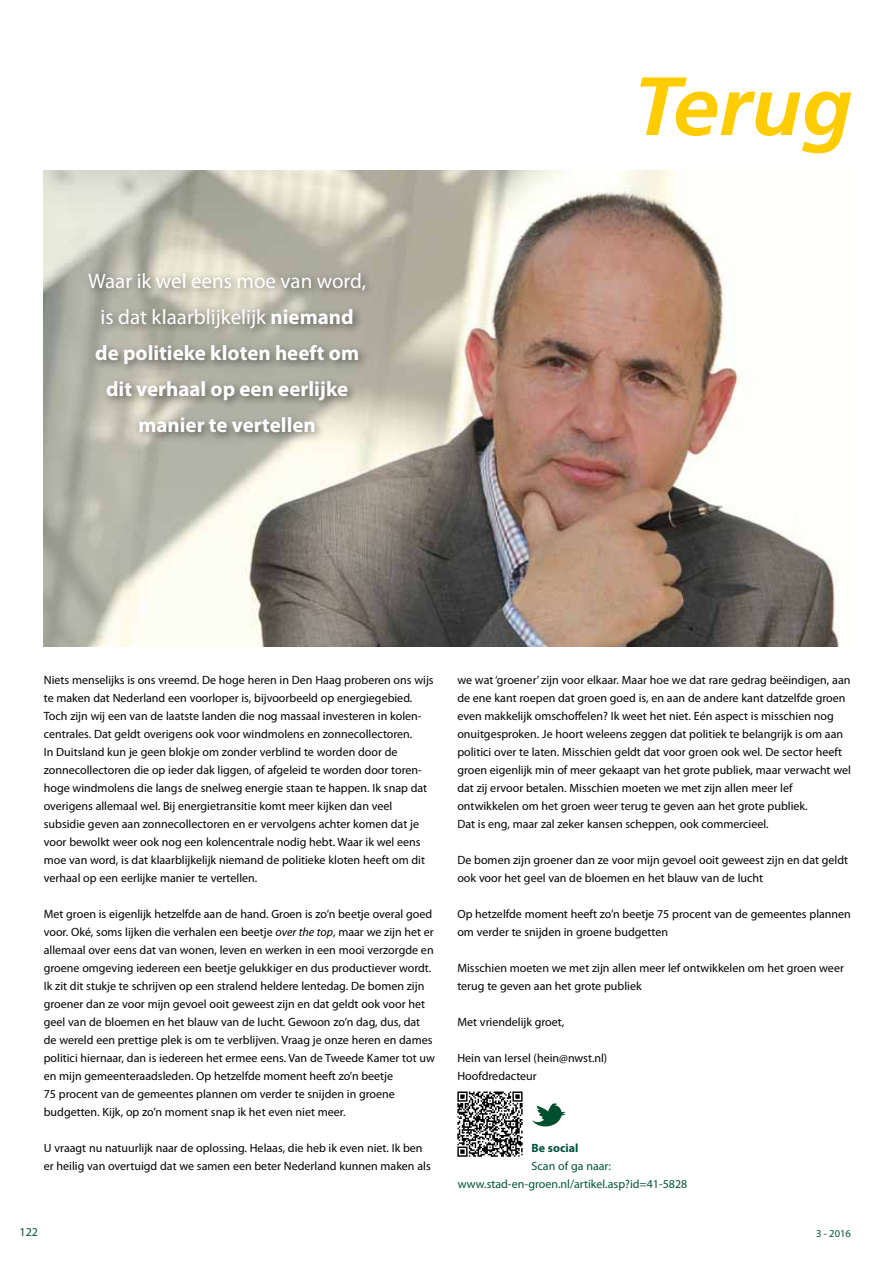
<style>
.page{position:relative;width:893px;height:1263px;background:#fff}
.page>*{position:absolute;margin:0;border:0;box-sizing:border-box;transform-origin:0 0}
.t1{font:italic 700 82.5px "Frutiger";color:#fc0}
.t2{font:700 21px/36px "Myriad Pro";color:#fff;text-align:center}
.t3{font:12px/18px "Myriad Pro";color:#000}
.t4{font:12px/18px "Myriad Pro";color:#00533d;text-align:center}
.t5{font:700 12px "Myriad Pro";color:#00533d}
.t6{font:10.5px "Myriad Pro";color:#00533d}
.s1{font-weight:400}
.s2{font-style:italic}
</style>
<div class="page">
<img style="left:44px;top:170px;width:795px;height:476px">
<div style="left:84px;top:268px;width:292px;height:175px;background:#000;opacity:.5"></div>
<svg style="left:457px;top:1091px;width:66px;height:66px"></svg>
<svg style="left:532px;top:1103px;width:34px;height:23px"></svg>
<h2 class="t2" style="left:88px;top:262px;width:280px"><span class="s1">Waar ik wel eens moe van word, is dat klaarblijkelijk</span> niemand de politieke kloten heeft om dit verhaal op een eerlijke manier te vertellen</h2>
<h1 class="t1" style="left:633px;top:58px;width:220px">Terug</h1>
<p class="t3" style="left:44px;top:671px;width:391px">Niets menselijks is ons vreemd. De hoge heren in Den Haag proberen ons wijs te maken dat Nederland een voorloper is, bijvoorbeeld op energiegebied.<br>Toch zijn wij een van de laatste landen die nog massaal investeren in kolen&shy;centrales. Dat geldt overigens ook voor windmolens en zonnecollectoren.<br>In Duitsland kun je geen blokje om zonder verblind te worden door de zonnecollectoren die op ieder dak liggen, of afgeleid te worden door toren&shy;hoge windmolens die langs de snelweg energie staan te happen. Ik snap dat overigens allemaal wel. Bij energietransitie komt meer kijken dan veel subsidie geven aan zonnecollectoren en er vervolgens achter komen dat je voor bewolkt weer ook nog een kolencentrale nodig hebt. Waar ik wel eens moe van word, is dat klaarblijkelijk niemand de politieke kloten heeft om dit verhaal op een eerlijke manier te vertellen.</p>
<p class="t3" style="left:44px;top:905px;width:393px">Met groen is eigenlijk hetzelfde aan de hand. Groen is zo’n beetje overal goed voor. Oké, soms lijken die verhalen een beetje <span class="s2">over the top</span>, maar we zijn het er allemaal over eens dat van wonen, leven en werken in een mooi verzorgde en groene omgeving iedereen een beetje gelukkiger en dus productiever wordt.<br>Ik zit dit stukje te schrijven op een stralend heldere lentedag. De bomen zijn groener dan ze voor mijn gevoel ooit geweest zijn en dat geldt ook voor het geel van de bloemen en het blauw van de lucht. Gewoon zo’n dag, dus, dat de wereld een prettige plek is om te verblijven. Vraag je onze heren en dames politici hiernaar, dan is iedereen het ermee eens. Van de Tweede Kamer tot uw en mijn gemeenteraadsleden. Op hetzelfde moment heeft zo’n beetje<br>75 procent van de gemeentes plannen om verder te snijden in groene budgetten. Kijk, op zo’n moment snap ik het even niet meer.</p>
<p class="t3" style="left:44px;top:1139px;width:388px">U vraagt nu natuurlijk naar de oplossing. Helaas, die heb ik even niet. Ik ben er heilig van overtuigd dat we samen een beter Nederland kunnen maken als</p>
<p class="t3" style="left:457px;top:671px;width:395px">we wat ‘groener’ zijn voor elkaar. Maar hoe we dat rare gedrag beëindigen, aan de ene kant roepen dat groen goed is, en aan de andere kant datzelfde groen even makkelijk omschoffelen? Ik weet het niet. Eén aspect is misschien nog onuitgesproken. Je hoort weleens zeggen dat politiek te belangrijk is om aan politici over te laten. Misschien geldt dat voor groen ook wel. De sector heeft groen eigenlijk min of meer gekaapt van het grote publiek, maar verwacht wel dat zij ervoor betalen. Misschien moeten we met zijn allen meer lef ontwikkelen om het groen weer terug te geven aan het grote publiek.<br>Dat is eng, maar zal zeker kansen scheppen, ook commercieel.</p>
<p class="t3" style="left:457px;top:851px;width:392px">De bomen zijn groener dan ze voor mijn gevoel ooit geweest zijn en dat geldt ook voor het geel van de bloemen en het blauw van de lucht</p>
<p class="t3" style="left:457px;top:905px;width:395px">Op hetzelfde moment heeft zo’n beetje 75 procent van de gemeentes plannen om verder te snijden in groene budgetten</p>
<p class="t3" style="left:457px;top:959px;width:388px">Misschien moeten we met zijn allen meer lef ontwikkelen om het groen weer terug te geven aan het grote publiek</p>
<p class="t3" style="left:457px;top:1013px;width:108px">Met vriendelijk groet,</p>
<p class="t3" style="left:457px;top:1049px;width:151px">Hein van Iersel (hein@nwst.nl)<br>Hoofdredacteur</p>
<p class="t5" style="left:532px;top:1140px;width:48px">Be social</p>
<p class="t4" style="left:458px;top:1157px;width:231px">Scan of ga naar: www.stad-en-groen.nl/artikel.asp?id=41-5828</p>
<p class="t4" style="left:20px;top:1222px;width:20px">122</p>
<p class="t6" style="left:816px;top:1227px;width:36px">3 - 2016</p>
</div>
